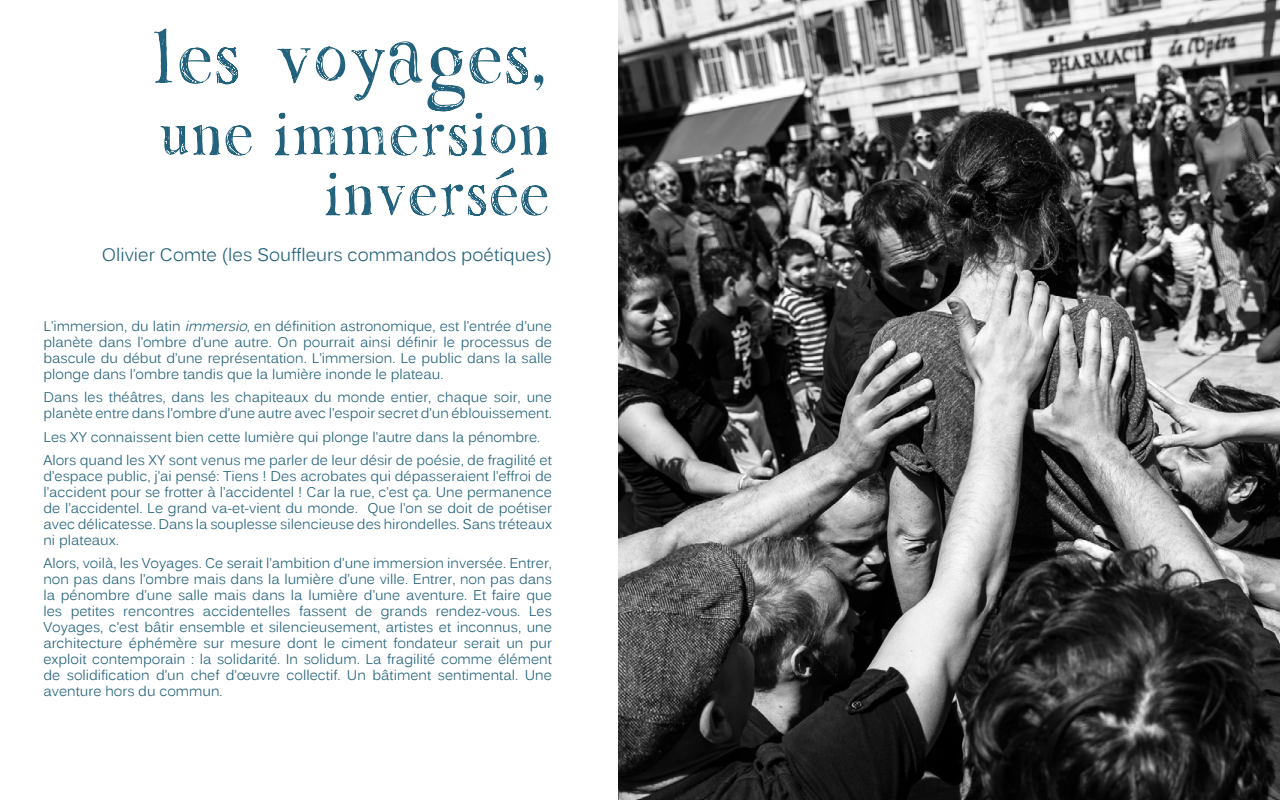
<style>
.page{position:relative;width:1280px;height:800px;background:#fff}
.page>*{position:absolute;margin:0;border:0;box-sizing:border-box;transform-origin:0 0}
.t1{font:67px "Lemonade";color:#23627c}
.t2{font:56px/60px "Lemonade";color:#23627c;text-align:right}
.t3{font:18px "Kalinga";color:#23627c}
.t4{font:14px/16px "Kalinga";color:#23627c;text-align:justify}
.s1{font-style:italic}
</style>
<div class="page">
<img style="left:618px;top:0;width:662px;height:800px">
<svg style="left:496px;top:168px;width:18px;height:11px"></svg>
<h1 class="t1" style="left:153px;top:26px;width:400px">LES VOYAGES,</h1>
<h2 class="t2" style="left:160px;top:113px;width:394px">UNE IMMERSION<br>INVERSeE</h2>
<p class="t3" style="left:102px;top:243px;width:452px">Olivier Comte (les Souffleurs commandos poétiques)</p>
<p class="t4" style="left:43px;top:320px;width:510px">L’immersion, du latin <span class="s1">immersio</span>, en définition astronomique, est l’entrée d’une planète dans l’ombre d’une autre. On pourrait ainsi définir le processus de bascule du début d’une représentation. L’immersion. Le public dans la salle plonge dans l’ombre tandis que la lumière inonde le plateau.</p>
<p class="t4" style="left:43px;top:391px;width:510px">Dans les théâtres, dans les chapiteaux du monde entier, chaque soir, une planète entre dans l’ombre d’une autre avec l’espoir secret d’un éblouissement.</p>
<p class="t4" style="left:43px;top:426px;width:510px;line-height:23px">Les XY connaissent bien cette lumière qui plonge l’autre dans la pénombre.<br>Alors quand les XY sont venus me parler de leur désir de poésie, de fragilité et</p>
<p class="t4" style="left:43px;top:469px;width:510px">d’espace public, j’ai pensé: Tiens ! Des acrobates qui dépasseraient l’effroi de l’accident pour se frotter à l’accidentel ! Car la rue, c’est ça. Une permanence de l’accidentel. Le grand va-et-vient du monde. Que l’on se doit de poétiser avec délicatesse. Dans la souplesse silencieuse des hirondelles. Sans tréteaux ni plateaux.</p>
<p class="t4" style="left:43px;top:556px;width:510px">Alors, voilà, les Voyages. Ce serait l’ambition d’une immersion inversée. Entrer, non pas dans l’ombre mais dans la lumière d’une ville. Entrer, non pas dans la pénombre d’une salle mais dans la lumière d’une aventure. Et faire que les petites rencontres accidentelles fassent de grands rendez-vous. Les Voyages, c’est bâtir ensemble et silencieusement, artistes et inconnus, une architecture éphémère sur mesure dont le ciment fondateur serait un pur exploit contemporain : la solidarité. In solidum. La fragilité comme élément de solidification d’un chef d’œuvre collectif. Un bâtiment sentimental. Une aventure hors du commun.</p>
</div>
